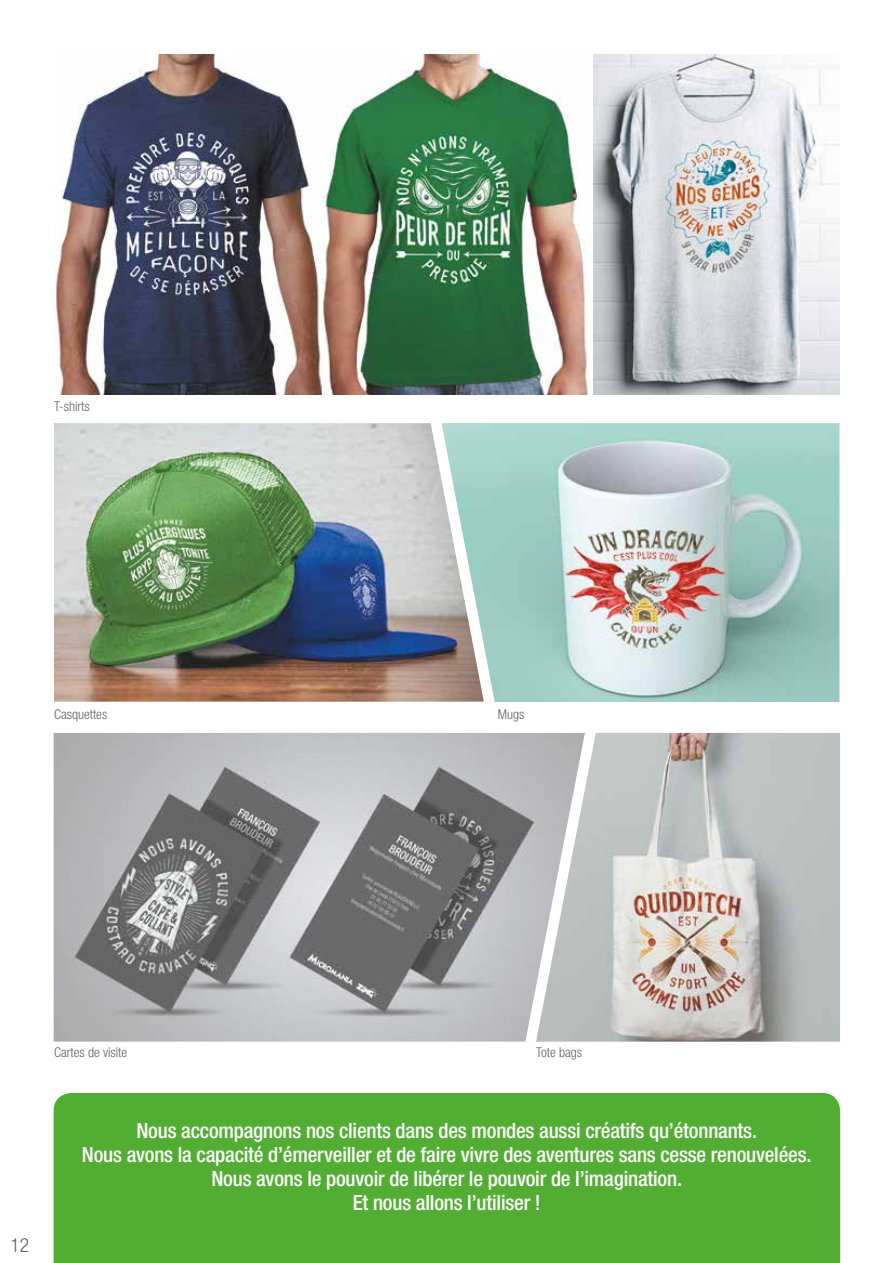
<style>
.page{position:relative;width:893px;height:1263px;background:#fff}
.page>*{position:absolute;margin:0;border:0;box-sizing:border-box;transform-origin:0 0}
.t1{font:500 condensed 21px/24px "Helvetica Neue";letter-spacing:-.01em;color:#fff;text-align:center}
.t2{font:300 condensed 19.5px "Helvetica Neue";color:#646363}
.t3{font:300 condensed 13.5px "Helvetica Neue";color:#646363}
</style>
<div class="page">
<div style="left:54px;top:1093px;width:786px;height:170px;background:#52ae32"></div>
<img style="left:54px;top:54px;width:268px;height:340px">
<img style="left:322px;top:54px;width:267px;height:341px">
<img style="left:585px;top:733px;width:255px;height:308px">
<img style="left:54px;top:423px;width:387px;height:279px">
<img style="left:441px;top:423px;width:398px;height:279px">
<img style="left:54px;top:733px;width:531px;height:308px">
<img style="left:594px;top:54px;width:245px;height:341px">
<p class="t3" style="left:54px;top:399px;width:37px">T-shirts</p>
<p class="t3" style="left:54px;top:706px;width:55px">Casquettes</p>
<p class="t3" style="left:498px;top:706px;width:28px">Mugs</p>
<p class="t2" style="left:11px;top:1234px;width:20px">12</p>
<p class="t3" style="left:54px;top:1044px;width:75px">Cartes de visite</p>
<p class="t3" style="left:536px;top:1044px;width:48px">Tote bags</p>
<p class="t1" style="left:82px;top:1118px;width:731px">Nous accompagnons nos clients dans des mondes aussi créatifs qu’étonnants.<br>Nous avons la capacité d’émerveiller et de faire vivre des aventures sans cesse renouvelées.<br>Nous avons le pouvoir de libérer le pouvoir de l’imagination.<br>Et nous allons l’utiliser !</p>
</div>
